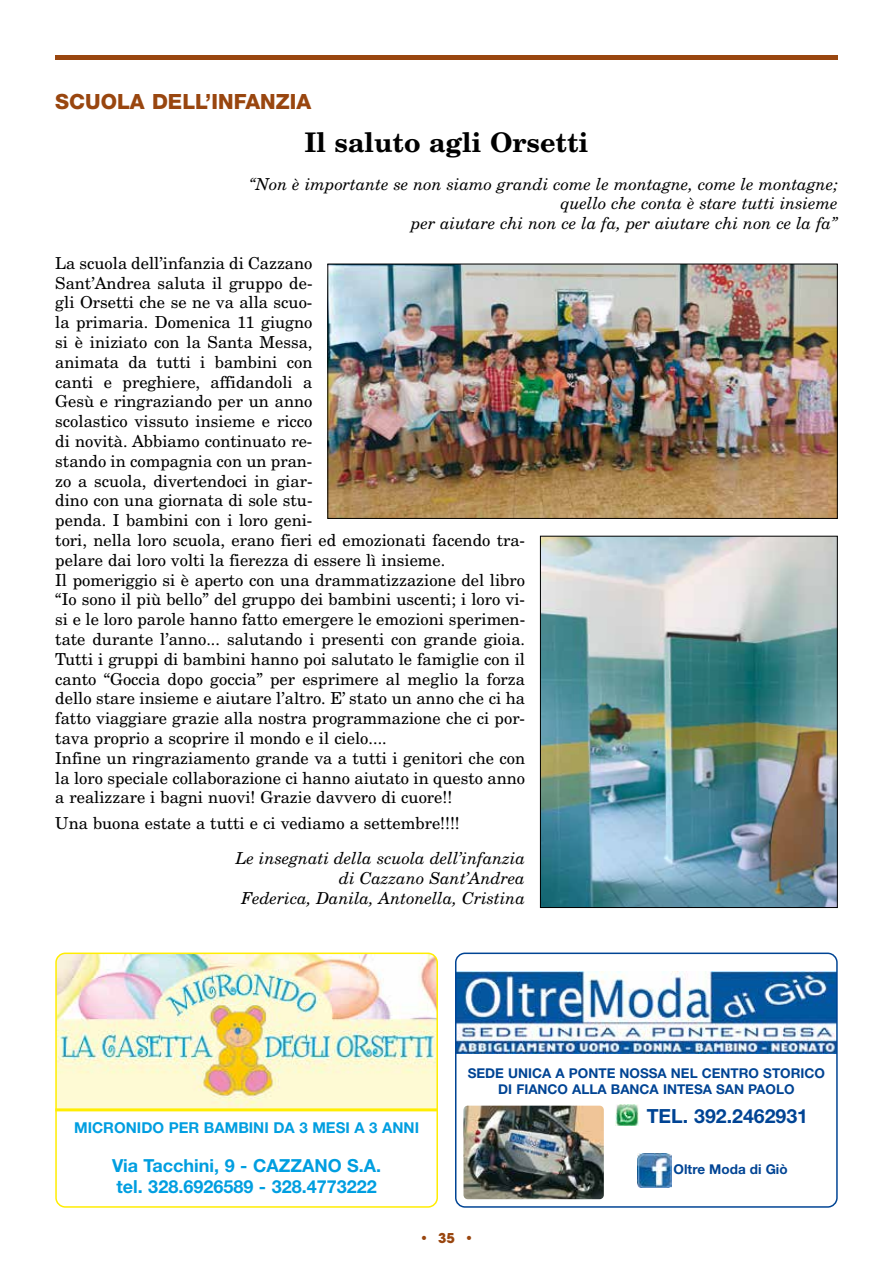
<style>
.page{position:relative;width:893px;height:1263px;background:#fff}
.page>*{position:absolute;margin:0;border:0;box-sizing:border-box;transform-origin:0 0}
.t1{font:700 27px "New Century Schlbk";color:#000}
.t2{font:800 21px "Helvetica Neue";color:#99460f}
.t3{font:700 19.5px "Helvetica Neue";color:#004494}
.t4{font:700 18px/21.6px "Helvetica Neue";color:#009ee0}
.t5{font:16.5px/19.8px "New Century Schlbk";color:#000}
.t6{font:italic 16.5px/19.8px "New Century Schlbk";color:#000;text-align:right}
.t7{font:700 15px "Helvetica Neue";color:#009ee0}
.t8{font:700 13.5px/16.2px "Helvetica Neue";color:#004494;text-align:center}
.t9{font:700 13.5px "Avant Garde";color:#99460f}
</style>
<div class="page">
<div style="left:55px;top:55px;width:783px;height:5px;background:#99460f"></div>
<img style="left:329px;top:266px;width:507px;height:251px">
<div style="left:327px;top:264px;width:511px;height:255px;border:1px solid #000"></div>
<img style="left:542px;top:538px;width:294px;height:368px">
<div style="left:540px;top:536px;width:298px;height:372px;border:1px solid #000"></div>
<img style="left:55px;top:952px;width:383px;height:256px">
<svg style="left:455px;top:952px;width:383px;height:256px"></svg>
<img style="left:637px;top:1153px;width:35px;height:34px">
<img style="left:616px;top:1105px;width:23px;height:20px">
<hr style="left:55px;top:1108px;width:383px;height:3px;background:#ffed00">
<img style="left:463px;top:1106px;width:141px;height:93px">
<p class="t2" style="left:55px;top:89px;width:257px">SCUOLA DELL’INFANZIA</p>
<h1 class="t1" style="left:304px;top:125px;width:286px">Il saluto agli Orsetti</h1>
<p class="t6" style="left:249px;top:174px;width:590px">“Non è importante se non siamo grandi come le montagne, come le montagne; quello che conta è stare tutti insieme<br>per aiutare chi non ce la fa, per aiutare chi non ce la fa”</p>
<p class="t5" style="left:55px;top:253px;width:471px">La scuola dell’infanzia di Cazzano<br>Sant’Andrea saluta il gruppo de-<br>gli Orsetti che se ne va alla scuo-<br>la primaria. Domenica 11 giugno<br>si è iniziato con la Santa Messa,<br>animata da tutti i bambini con<br>canti e preghiere, affidandoli a<br>Gesù e ringraziando per un anno<br>scolastico vissuto insieme e ricco<br>di novità. Abbiamo continuato re-<br>stando in compagnia con un pran-<br>zo a scuola, divertendoci in giar-<br>dino con una giornata di sole stu-<br>penda. I bambini con i loro geni-<br>tori, nella loro scuola, erano fieri ed emozionati facendo tra&shy;pelare dai loro volti la fierezza di essere lì insieme.<br>Il pomeriggio si è aperto con una drammatizzazione del libro “Io sono il più bello” del gruppo dei bambini uscenti; i loro vi&shy;si e le loro parole hanno fatto emergere le emozioni sperimen&shy;tate durante l’anno... salutando i presenti con grande gioia.<br>Tutti i gruppi di bambini hanno poi salutato le famiglie con il canto “Goccia dopo goccia” per esprimere al meglio la forza dello stare insieme e aiutare l’altro. E’ stato un anno che ci ha fatto viaggiare grazie alla nostra programmazione che ci por&shy;tava proprio a scoprire il mondo e il cielo....<br>Infine un ringraziamento grande va a tutti i genitori che con la loro speciale collaborazione ci hanno aiutato in questo anno a realizzare i bagni nuovi! Grazie davvero di cuore!!</p>
<p class="t5" style="left:55px;top:813px;width:406px">Una buona estate a tutti e ci vediamo a settembre!!!!</p>
<p class="t6" style="left:236px;top:848px;width:291px">Le insegnati della scuola dell’infanzia di Cazzano Sant’Andrea<br>Federica, Danila, Antonella, Cristina</p>
<p class="t7" style="left:74px;top:1119px;width:346px">MICRONIDO PER BAMBINI DA 3 MESI A 3 ANNI</p>
<p class="t4" style="left:112px;top:1154px;width:271px">Via Tacchini, 9 - CAZZANO S.A. tel. 328.6926589 - 328.4773222</p>
<p class="t8" style="left:468px;top:1065px;width:359px">SEDE UNICA A PONTE NOSSA NEL CENTRO STORICO<br>DI FIANCO ALLA BANCA INTESA SAN PAOLO</p>
<p class="t3" style="left:647px;top:1103px;width:163px">TEL. 392.2462931</p>
<p class="t8" style="left:674px;top:1161px;width:116px">Oltre Moda di Giò</p>
<p class="t9" style="left:419px;top:1230px;width:56px">• 35 •</p>
</div>
